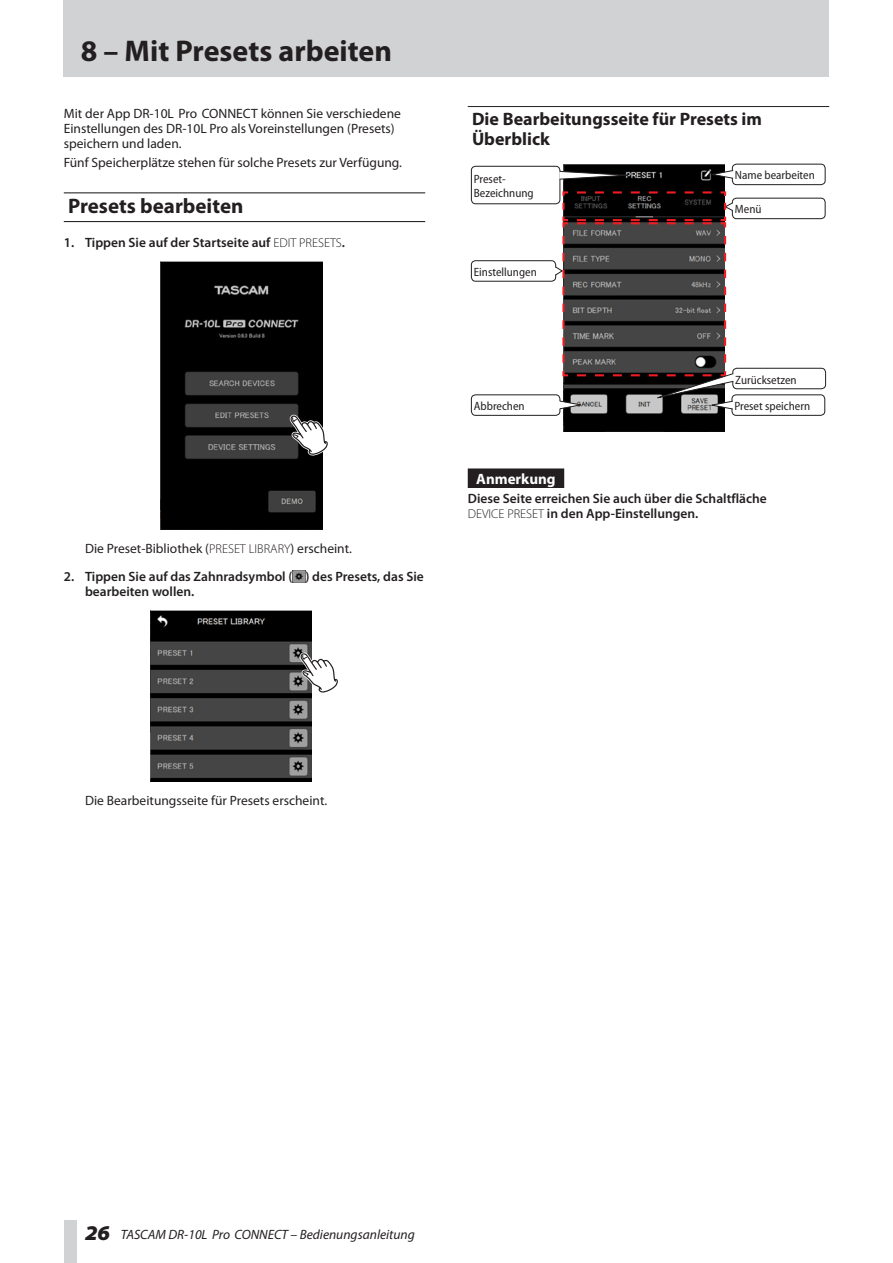
<style>
.page{position:relative;width:893px;height:1263px;background:#fff}
.page>*{position:absolute;margin:0;border:0;box-sizing:border-box;transform-origin:0 0}
.t1{font:700 30px "Myriad Pro";color:#231f20}
.t2{font:700 21px "Myriad Pro";color:#231f20}
.t3{font:700 18px/19.5px "Myriad Pro";color:#231f20}
.t4{font:700 15px "Myriad Pro";color:#fff}
.t5{font:13.5px/15px "Myriad Pro";color:#231f20}
.t6{font:600 13.5px/15px "Myriad Pro";color:#231f20}
.t7{font:italic 13.5px "Myriad Pro";color:#231f20}
.t8{font:semi-condensed 12px/13.5px "Myriad Pro";color:#231f20}
.s1{font-weight:300;font-size:12.9px}
.s2{font-weight:900;font-stretch:semi-expanded;font-size:21px}
</style>
<div class="page">
<div style="left:64px;top:1220px;width:13px;height:43px;background:#d1d2d4"></div>
<div style="left:64px;top:0;width:765px;height:77px;background:#d1d2d4"></div>
<hr style="left:64px;top:192px;width:361px;height:1px;background:#231f20">
<hr style="left:64px;top:221px;width:361px;height:1px;background:#231f20">
<img style="left:160px;top:261px;width:162px;height:268px">
<svg style="left:290px;top:415px;width:38px;height:41px"></svg>
<svg style="left:293px;top:570px;width:12px;height:13px"></svg>
<img style="left:150px;top:610px;width:162px;height:171px">
<svg style="left:300px;top:652px;width:38px;height:41px"></svg>
<hr style="left:468px;top:106px;width:361px;height:1px;background:#231f20">
<div style="left:468px;top:468px;width:96px;height:20px;background:#231f20"></div>
<img style="left:563px;top:165px;width:162px;height:267px">
<div style="left:471px;top:260px;width:85px;height:22px;border:1px solid #231f20;border-radius:4px"></div>
<div style="left:471px;top:166px;width:89px;height:38px;border:1px solid #231f20;border-radius:4px"></div>
<svg style="left:559px;top:171px;width:82px;height:9px"></svg>
<div style="left:732px;top:198px;width:93px;height:21px;border:1px solid #231f20;border-radius:4px"></div>
<div style="left:732px;top:394px;width:93px;height:22px;border:1px solid #231f20;border-radius:4px"></div>
<div style="left:471px;top:394px;width:89px;height:22px;border:1px solid #231f20;border-radius:4px"></div>
<div style="left:732px;top:368px;width:94px;height:21px;border:1px solid #231f20;border-radius:4px"></div>
<svg style="left:554px;top:190px;width:180px;height:220px;background:#514546"></svg>
<div style="left:732px;top:164px;width:93px;height:21px;border:1px solid #231f20;border-radius:4px"></div>
<svg style="left:708px;top:170px;width:26px;height:9px"></svg>
<h1 class="t1" style="left:81px;top:31px;width:313px">8 – Mit Presets arbeiten</h1>
<p class="t5" style="left:64px;top:105px;width:339px">Mit der App DR-10L Pro CONNECT können Sie verschiedene<br>Einstellungen des DR-10L Pro als Voreinstellungen (Presets) speichern und laden.</p>
<p class="t5" style="left:64px;top:155px;width:340px">Fünf Speicherplätze stehen für solche Presets zur Verfügung.</p>
<h2 class="t2" style="left:68px;top:192px;width:177px">Presets bearbeiten</h2>
<p class="t6" style="left:64px;top:234px;width:283px">1. Tippen Sie auf der Startseite auf <span class="s1">EDIT PRESETS</span>.</p>
<p class="t5" style="left:85px;top:541px;width:268px">Die Preset-Bibliothek (<span class="s1">PRESET LIBRARY</span>) erscheint.</p>
<p class="t6" style="left:85px;top:568px;width:340px;text-indent:-21px">2. Tippen Sie auf das Zahnradsymbol ( ) des Presets, das Sie bearbeiten wollen.</p>
<h3 class="t3" style="left:472px;top:109px;width:291px">Die Bearbeitungsseite für Presets im<br>Überblick</h3>
<p class="t8" style="left:474px;top:173px;width:61px">Preset-<br>Bezeichnung</p>
<p class="t8" style="left:474px;top:265px;width:64px">Einstellungen</p>
<p class="t8" style="left:735px;top:169px;width:82px">Name bearbeiten</p>
<p class="t8" style="left:735px;top:203px;width:28px">Menü</p>
<p class="t8" style="left:735px;top:373px;width:63px">Zurücksetzen</p>
<p class="t8" style="left:474px;top:400px;width:52px">Abbrechen</p>
<p class="t8" style="left:734px;top:400px;width:77px">Preset speichern</p>
<p class="t4" style="left:476px;top:469px;width:81px">Anmerkung</p>
<p class="t6" style="left:468px;top:491px;width:301px">Diese Seite erreichen Sie auch über die Schaltfläche<br><span class="s1">DEVICE PRESET</span> in den App-Einstellungen.</p>
<p class="t5" style="left:85px;top:793px;width:244px">Die Bearbeitungsseite für Presets erscheint.</p>
<p class="t7" style="left:85px;top:1226px;width:331px"><span class="s2">26</span> TASCAM DR-10L Pro CONNECT – Bedienungsanleitung</p>
</div>
